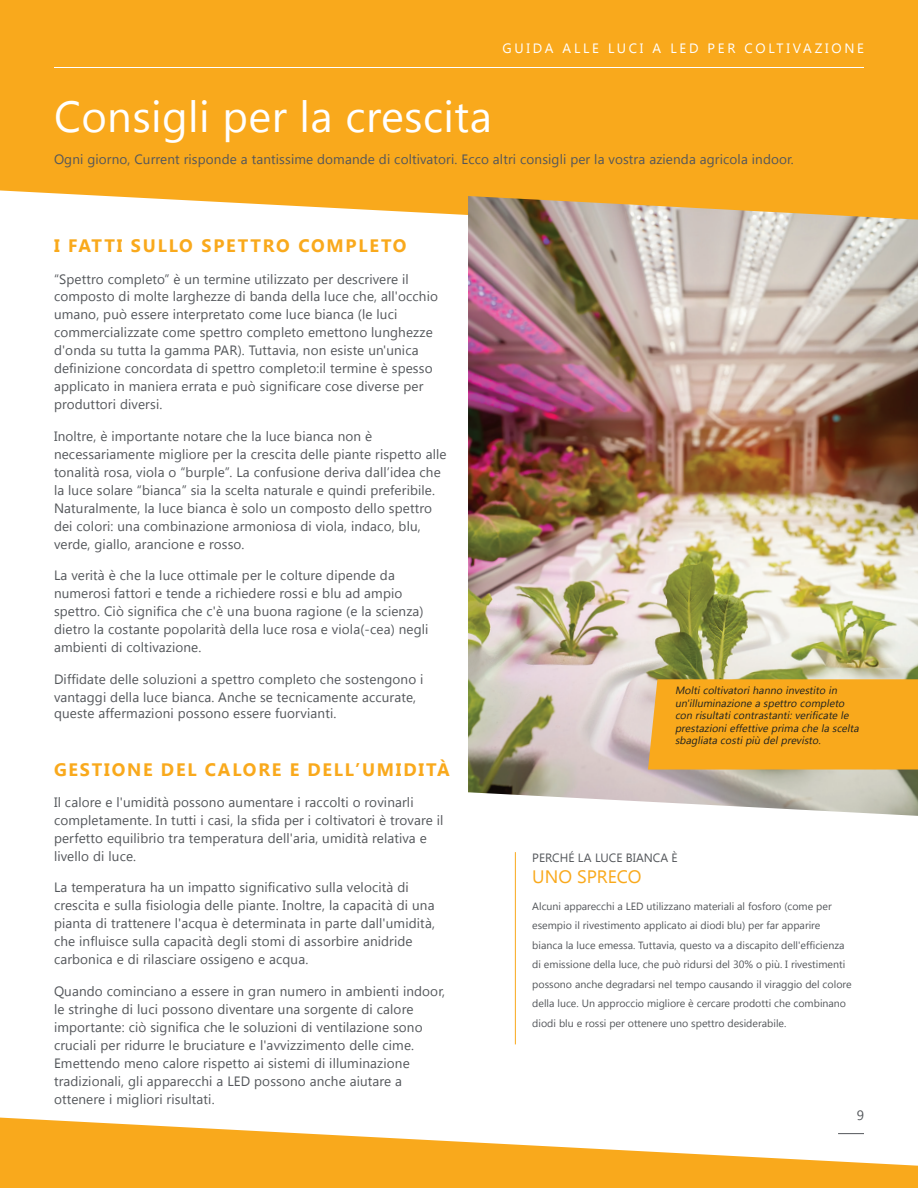
<style>
.page{position:relative;width:918px;height:1188px;background:#fff}
.page>*{position:absolute;margin:0;border:0;box-sizing:border-box;transform-origin:0 0}
.t1{font:43.5px "Segoe UI";letter-spacing:.01em;color:#fff}
.t2{font:700 18px "Segoe UI";letter-spacing:.1em;color:#f9a91c}
.t3{font:18px "Segoe UI";color:#f9a91c}
.t4{font:13.5px/18px "Segoe UI";letter-spacing:.01em;color:#53565a}
.t5{font:13.5px "Segoe UI";letter-spacing:.2em;color:#fff}
.t6{font:12px "Segoe UI";color:#53565a}
.t7{font:10.5px/19.5px "Segoe UI";color:#53565a}
.t8{font:italic 10.5px/12.6px "Segoe UI";color:#1e2120}
</style>
<div class="page">
<div style="left:0;top:0;width:918px;height:215px;background:#f9a91c"></div>
<hr style="left:54px;top:67px;width:810px;height:1px;background:#fff">
<img style="left:468px;top:196px;width:450px;height:620px">
<div style="left:648px;top:679px;width:270px;height:91px;background:#f9a91c"></div>
<svg style="left:0;top:1118px;width:918px;height:70px;fill:#f9a91c"></svg>
<hr style="left:515px;top:852px;width:1px;height:192px;background:#f9a91c">
<p class="t5" style="left:503px;top:39px;width:363px">GUIDA ALLE LUCI A LED PER COLTIVAZIONE</p>
<h1 class="t1" style="left:54px;top:85px;width:439px">Consigli per la crescita</h1>
<p class="t4" style="left:54px;top:149px;width:741px">Ogni giorno, Current risponde a tantissime domande di coltivatori. Ecco altri consigli per la vostra azienda agricola indoor.</p>
<h2 class="t2" style="left:54px;top:233px;width:354px">I FATTI SULLO SPETTRO COMPLETO</h2>
<p class="t4" style="left:54px;top:269px;width:386px">“Spettro completo” è un termine utilizzato per descrivere il composto di molte larghezze di banda della luce che, all'occhio umano, può essere interpretato come luce bianca (le luci commercializzate come spettro completo emettono lunghezze d'onda su tutta la gamma PAR). Tuttavia, non esiste un'unica definizione concordata di spettro completo:il termine è spesso applicato in maniera errata e può significare cose diverse per produttori diversi.</p>
<p class="t4" style="left:54px;top:426px;width:394px">Inoltre, è importante notare che la luce bianca non è necessariamente migliore per la crescita delle piante rispetto alle tonalità rosa, viola o “burple”. La confusione deriva dall’idea che la luce solare “bianca” sia la scelta naturale e quindi preferibile.<br>Naturalmente, la luce bianca è solo un composto dello spettro dei colori: una combinazione armoniosa di viola, indaco, blu, verde, giallo, arancione e rosso.</p>
<p class="t4" style="left:54px;top:566px;width:376px">La verità è che la luce ottimale per le colture dipende da numerosi fattori e tende a richiedere rossi e blu ad ampio spettro. Ciò significa che c'è una buona ragione (e la scienza) dietro la costante popolarità della luce rosa e viola(-cea) negli ambienti di coltivazione.</p>
<p class="t4" style="left:54px;top:669px;width:371px">Diffidate delle soluzioni a spettro completo che sostengono i vantaggi della luce bianca. Anche se tecnicamente accurate,</p>
<p class="t4" style="left:54px;top:704px;width:284px">queste affermazioni possono essere fuorvianti.</p>
<h2 class="t2" style="left:54px;top:756px;width:397px">GESTIONE DEL CALORE E DELL’UMIDITÀ</h2>
<p class="t4" style="left:54px;top:792px;width:391px">Il calore e l'umidità possono aumentare i raccolti o rovinarli completamente. In tutti i casi, la sfida per i coltivatori è trovare il perfetto equilibrio tra temperatura dell'aria, umidità relativa e livello di luce.</p>
<p class="t4" style="left:54px;top:878px;width:382px">La temperatura ha un impatto significativo sulla velocità di crescita e sulla fisiologia delle piante. Inoltre, la capacità di una pianta di trattenere l'acqua è determinata in parte dall'umidità, che influisce sulla capacità degli stomi di assorbire anidride carbonica e di rilasciare ossigeno e acqua.</p>
<p class="t4" style="left:54px;top:981px;width:393px">Quando cominciano a essere in gran numero in ambienti indoor, le stringhe di luci possono diventare una sorgente di calore importante: ciò significa che le soluzioni di ventilazione sono cruciali per ridurre le bruciature e l'avvizzimento delle cime.<br>Emettendo meno calore rispetto ai sistemi di illuminazione tradizionali, gli apparecchi a LED possono anche aiutare a ottenere i migliori risultati.</p>
<p class="t8" style="left:675px;top:683px;width:188px">Molti coltivatori hanno investito in un'illuminazione a spettro completo con risultati contrastanti: verificate le prestazioni effettive prima che la scelta sbagliata costi più del previsto.</p>
<p class="t6" style="left:532px;top:849px;width:147px">PERCHÉ LA LUCE BIANCA È</p>
<h2 class="t3" style="left:532px;top:864px;width:111px">UNO SPRECO</h2>
<p class="t7" style="left:532px;top:896px;width:321px">Alcuni apparecchi a LED utilizzano materiali al fosforo (come per esempio il rivestimento applicato ai diodi blu) per far apparire bianca la luce emessa. Tuttavia, questo va a discapito dell'efficienza di emissione della luce, che può ridursi del 30% o più. I rivestimenti possono anche degradarsi nel tempo causando il viraggio del colore della luce. Un approccio migliore è cercare prodotti che combinano diodi blu e rossi per ottenere uno spettro desiderabile.</p>
<p class="t4" style="left:857px;top:1106px;width:9px">9</p>
</div>
